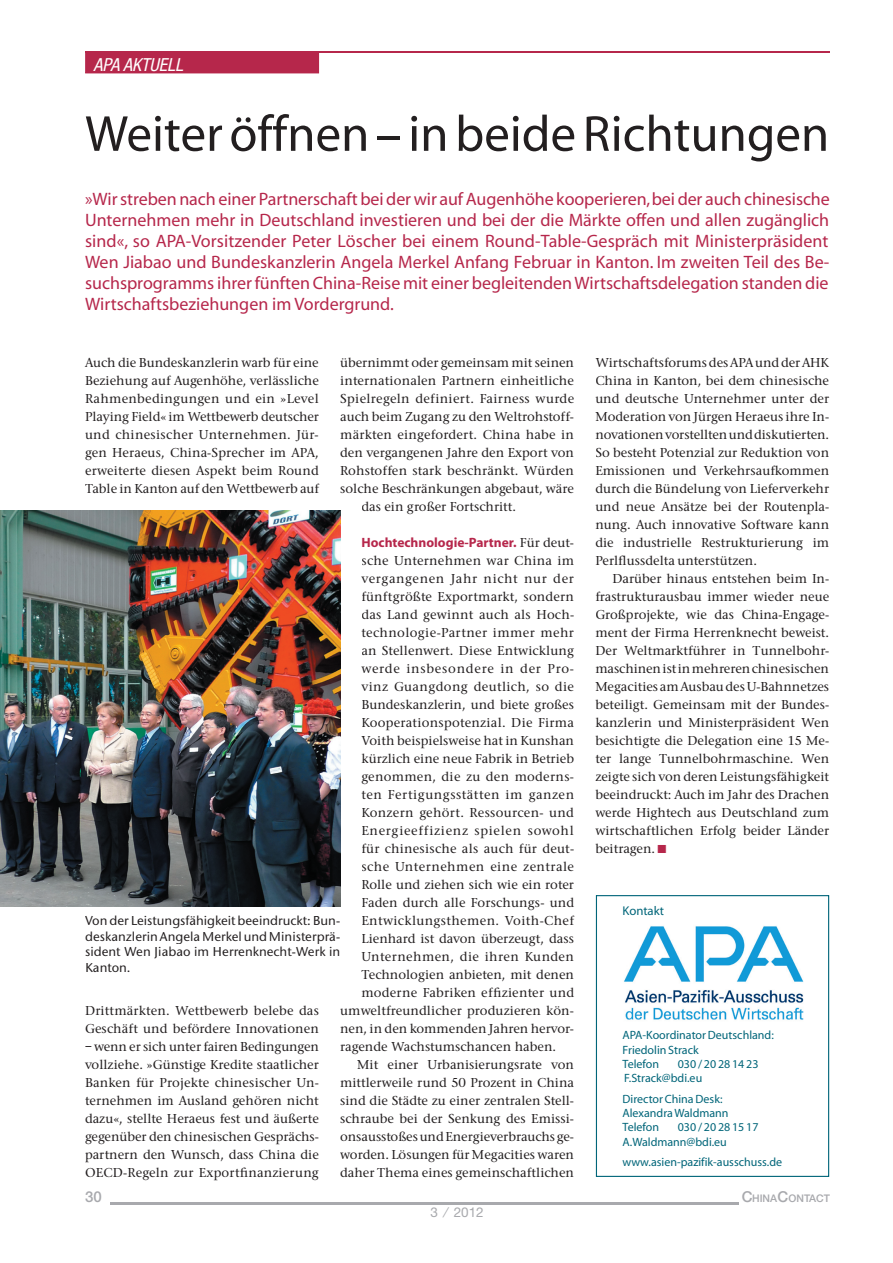
<style>
.page{position:relative;width:893px;height:1263px;background:#fff}
.page>*{position:absolute;margin:0;border:0;box-sizing:border-box;transform-origin:0 0}
.t1{font:51px "Myriad";color:#231f20}
.t2{font:18px/21px "Myriad";color:#b6274b;text-align:justify}
.t3{font:italic condensed 18px "Helvetica Neue";color:#fff}
.t4{font:500 15px "Helvetica Neue";color:#a8a9ad}
.t5{font:500 13.5px/18px "Stone Serif";color:#231f20;text-align:justify}
.t6{font:500 13.5px/15.8px "Stone Sans";color:#231f20;text-align:justify}
.t7{font:500 13.5px "Stone Serif";letter-spacing:.02em;color:#231f20}
.t8{font:500 13.5px "Stone Serif";letter-spacing:.025em;color:#231f20}
.t9{font:700 13.5px "Myriad";color:#b6274b}
.t10{font:500 13.5px "Stone Serif";letter-spacing:.05em;color:#231f20}
.t11{font:500 13.5px "Stone Serif";letter-spacing:.04em;color:#231f20}
.t12{font:500 13.5px "Stone Serif";letter-spacing:.03em;color:#231f20}
.t13{font:500 13.5px "Stone Serif";letter-spacing:.045em;color:#231f20}
.t14{font:500 13.5px "Stone Serif";letter-spacing:.055em;color:#231f20}
.t15{font:13.5px "Helvetica Neue";color:#a8a9ad}
.t16{font:12.75px "Myriad";color:#016579}
.t17{font:12px/14.2px "Myriad";color:#016579}
.t18{font:500 10.5px "Helvetica Neue";color:#a8a9ad}
.s1{font-family:"Stone Serif";font-weight:500;color:#231f20}
.s2{font-size:15px}
</style>
<div class="page">
<svg style="left:596px;top:895px;width:233px;height:282px"></svg>
<img style="left:621px;top:923px;width:184px;height:100px">
<hr style="left:85px;top:51px;width:744px;height:2px;background:#b6274b">
<div style="left:85px;top:53px;width:234px;height:20px;background:#b6274b"></div>
<hr style="left:111px;top:1202px;width:628px;height:2px;background:#a8a9ad">
<img style="left:0;top:511px;width:340px;height:396px">
<h2 class="t3" style="left:94px;top:54px;width:91px">APA AKTUELL</h2>
<h1 class="t1" style="left:85px;top:108px;width:746px">Weiter öffnen – in beide Richtungen</h1>
<p class="t2" style="left:85px;top:189px;width:746px">»Wir streben nach einer Partnerschaft bei der wir auf Augenhöhe kooperieren, bei der auch chinesische Unternehmen mehr in Deutschland investieren und bei der die Märkte offen und allen zugänglich sind«, so APA-Vorsitzender Peter Löscher bei einem Round-Table-Gespräch mit Ministerpräsident Wen Jiabao und Bundeskanzlerin Angela Merkel Anfang Februar in Kanton. Im zweiten Teil des Be&shy;suchsprogramms ihrer fünften China-Reise mit einer begleitenden Wirtschaftsdelegation standen die Wirtschaftsbeziehungen im Vordergrund.</p>
<p class="t5" style="left:85px;top:353px;width:235px">Auch die Bundeskanzlerin warb für eine Beziehung auf Augenhöhe, verlässliche Rahmenbedingungen und ein »Level Playing Field« im Wettbewerb deutscher und chinesischer Unternehmen. Jür&shy;gen Heraeus, China-Sprecher im APA, erweiterte diesen Aspekt beim Round Table in Kanton auf den Wettbewerb auf</p>
<p class="t5" style="left:340px;top:353px;width:235px">übernimmt oder gemeinsam mit seinen</p>
<p class="t5" style="left:340px;top:371px;width:235px">internationalen Partnern einheitliche</p>
<p class="t7" style="left:340px;top:391px;width:236px">Spielregeln definiert. Fairness wurde</p>
<p class="t5" style="left:340px;top:407px;width:235px">auch beim Zugang zu den Weltrohstoff-</p>
<p class="t5" style="left:340px;top:425px;width:235px">märkten eingefordert. China habe in</p>
<p class="t5" style="left:340px;top:443px;width:235px">den vergangenen Jahre den Export von</p>
<p class="t5" style="left:340px;top:461px;width:235px">Rohstoffen stark beschränkt. Würden</p>
<p class="t5" style="left:340px;top:479px;width:235px">solche Beschränkungen abgebaut, wäre</p>
<p class="t5" style="left:361px;top:497px;width:156px">das ein großer Fortschritt.</p>
<p class="t9" style="left:361px;top:535px;width:214px">Hochtechnologie-Partner. <span class="s1">Für deut-</span></p>
<p class="t5" style="left:361px;top:551px;width:214px">sche Unternehmen war China im</p>
<p class="t13" style="left:361px;top:571px;width:214px">vergangenen Jahr nicht nur der</p>
<p class="t5" style="left:361px;top:587px;width:214px">fünftgrößte Exportmarkt, sondern</p>
<p class="t5" style="left:361px;top:605px;width:214px">das Land gewinnt auch als Hoch-</p>
<p class="t8" style="left:361px;top:625px;width:214px">technologie-Partner immer mehr</p>
<p class="t5" style="left:361px;top:641px;width:214px">an Stellenwert. Diese Entwicklung</p>
<p class="t14" style="left:361px;top:661px;width:214px">werde insbesondere in der Pro-</p>
<p class="t8" style="left:361px;top:679px;width:214px">vinz Guangdong deutlich, so die</p>
<p class="t5" style="left:361px;top:695px;width:214px">Bundeskanzlerin, und biete großes</p>
<p class="t7" style="left:361px;top:715px;width:214px">Kooperationspotenzial. Die Firma</p>
<p class="t5" style="left:361px;top:731px;width:214px">Voith beispielsweise hat in Kunshan</p>
<p class="t5" style="left:361px;top:749px;width:214px">kürzlich eine neue Fabrik in Betrieb</p>
<p class="t7" style="left:361px;top:769px;width:214px">genommen, die zu den moderns-</p>
<p class="t11" style="left:361px;top:787px;width:214px">ten Fertigungsstätten im ganzen</p>
<p class="t7" style="left:361px;top:805px;width:214px">Konzern gehört. Ressourcen- und</p>
<p class="t10" style="left:361px;top:823px;width:214px">Energieeffizienz spielen sowohl</p>
<p class="t5" style="left:361px;top:839px;width:214px">für chinesische als auch für deut-</p>
<p class="t12" style="left:361px;top:859px;width:214px">sche Unternehmen eine zentrale</p>
<p class="t5" style="left:361px;top:875px;width:214px">Rolle und ziehen sich wie ein roter</p>
<p class="t5" style="left:361px;top:893px;width:214px">Faden durch alle Forschungs- und</p>
<p class="t8" style="left:361px;top:913px;width:214px">Entwicklungsthemen. Voith-Chef</p>
<p class="t5" style="left:361px;top:929px;width:214px">Lienhard ist davon überzeugt, dass</p>
<p class="t8" style="left:361px;top:949px;width:214px">Unternehmen, die ihren Kunden</p>
<p class="t5" style="left:361px;top:965px;width:214px">Technologien anbieten, mit denen</p>
<p class="t5" style="left:361px;top:983px;width:214px">moderne Fabriken effizienter und</p>
<p class="t5" style="left:340px;top:1001px;width:235px">umweltfreundlicher produzieren kön-</p>
<p class="t5" style="left:340px;top:1019px;width:235px">nen, in den kommenden Jahren hervor-</p>
<p class="t5" style="left:340px;top:1037px;width:217px">ragende Wachstumschancen haben.</p>
<p class="t5" style="left:357px;top:1055px;width:218px">Mit einer Urbanisierungsrate von</p>
<p class="t5" style="left:340px;top:1073px;width:235px">mittlerweile rund 50 Prozent in China</p>
<p class="t5" style="left:340px;top:1091px;width:235px">sind die Städte zu einer zentralen Stell-</p>
<p class="t5" style="left:340px;top:1109px;width:235px">schraube bei der Senkung des Emissi-</p>
<p class="t5" style="left:340px;top:1127px;width:235px">onsausstoßes und Energieverbrauchs ge-</p>
<p class="t5" style="left:340px;top:1145px;width:235px">worden. Lösungen für Megacities waren</p>
<p class="t5" style="left:340px;top:1163px;width:235px">daher Thema eines gemeinschaftlichen</p>
<p class="t6" style="left:85px;top:912px;width:257px">Von der Leistungsfähigkeit beeindruckt: Bun&shy;deskanzlerin Angela Merkel und Ministerprä&shy;sident Wen Jiabao im Herrenknecht-Werk in Kanton.</p>
<p class="t5" style="left:85px;top:1001px;width:235px">Drittmärkten. Wettbewerb belebe das<br>Geschäft und befördere Innovationen</p>
<p class="t5" style="left:85px;top:1037px;width:235px">– wenn er sich unter fairen Bedingungen vollziehe. »Günstige Kredite staatlicher Banken für Projekte chinesischer Un&shy;ternehmen im Ausland gehören nicht dazu«, stellte Heraeus fest und äußerte gegenüber den chinesischen Gesprächs&shy;partnern den Wunsch, dass China die OECD-Regeln zur Exportfinanzierung</p>
<p class="t5" style="left:595px;top:353px;width:235px">Wirtschaftsforums des APA und der AHK China in Kanton, bei dem chinesische und deutsche Unternehmer unter der Moderation von Jürgen Heraeus ihre In&shy;novationen vorstellten und diskutierten.<br>So besteht Potenzial zur Reduktion von Emissionen und Verkehrsaufkommen durch die Bündelung von Lieferverkehr und neue Ansätze bei der Routenpla&shy;nung. Auch innovative Software kann die industrielle Restrukturierung im Perl flussdelta unterstützen.</p>
<p class="t5" style="left:595px;top:569px;width:235px;text-indent:17px">Darüber hinaus entstehen beim In&shy;frastrukturausbau immer wieder neue Großprojekte, wie das China-Engage&shy;ment der Firma Herrenknecht beweist.<br>Der Weltmarktführer in Tunnelbohr&shy;maschinen ist in mehreren chinesischen Megacities am Ausbau des U-Bahnnetzes beteiligt. Gemeinsam mit der Bundes&shy;kanzlerin und Ministerpräsident Wen besichtigte die Delegation eine 15 Me&shy;ter lange Tunnelbohrmaschine. Wen zeigte sich von deren Leistungsfähigkeit beeindruckt: Auch im Jahr des Drachen werde Hightech aus Deutschland zum wirtschaftlichen Erfolg beider Länder beitragen.</p>
<p class="t16" style="left:622px;top:905px;width:43px">Kontakt</p>
<p class="t17" style="left:622px;top:1029px;width:153px">APA-Koordinator Deutschland:<br>Friedolin Strack<br>Telefon</p>
<p class="t17" style="left:624px;top:1057px;width:136px;text-indent:53px">030 / 20 28 14 23<br>F.Strack@bdi.eu</p>
<p class="t17" style="left:622px;top:1092px;width:108px">Director China Desk:<br>Alexandra Waldmann<br>Telefon</p>
<p class="t17" style="left:622px;top:1121px;width:137px;text-indent:55px">030 / 20 28 15 17<br>A.Waldmann@bdi.eu</p>
<p class="t17" style="left:622px;top:1156px;width:161px">www.asien-pazifik-ausschuss.de</p>
<p class="t4" style="left:85px;top:1188px;width:18px">30</p>
<p class="t18" style="left:742px;top:1192px;width:90px"><span class="s2">C</span>HINA<span class="s2">C</span>ONTACT</p>
<p class="t15" style="left:430px;top:1204px;width:55px">3 ⁄ 2012</p>
</div>
